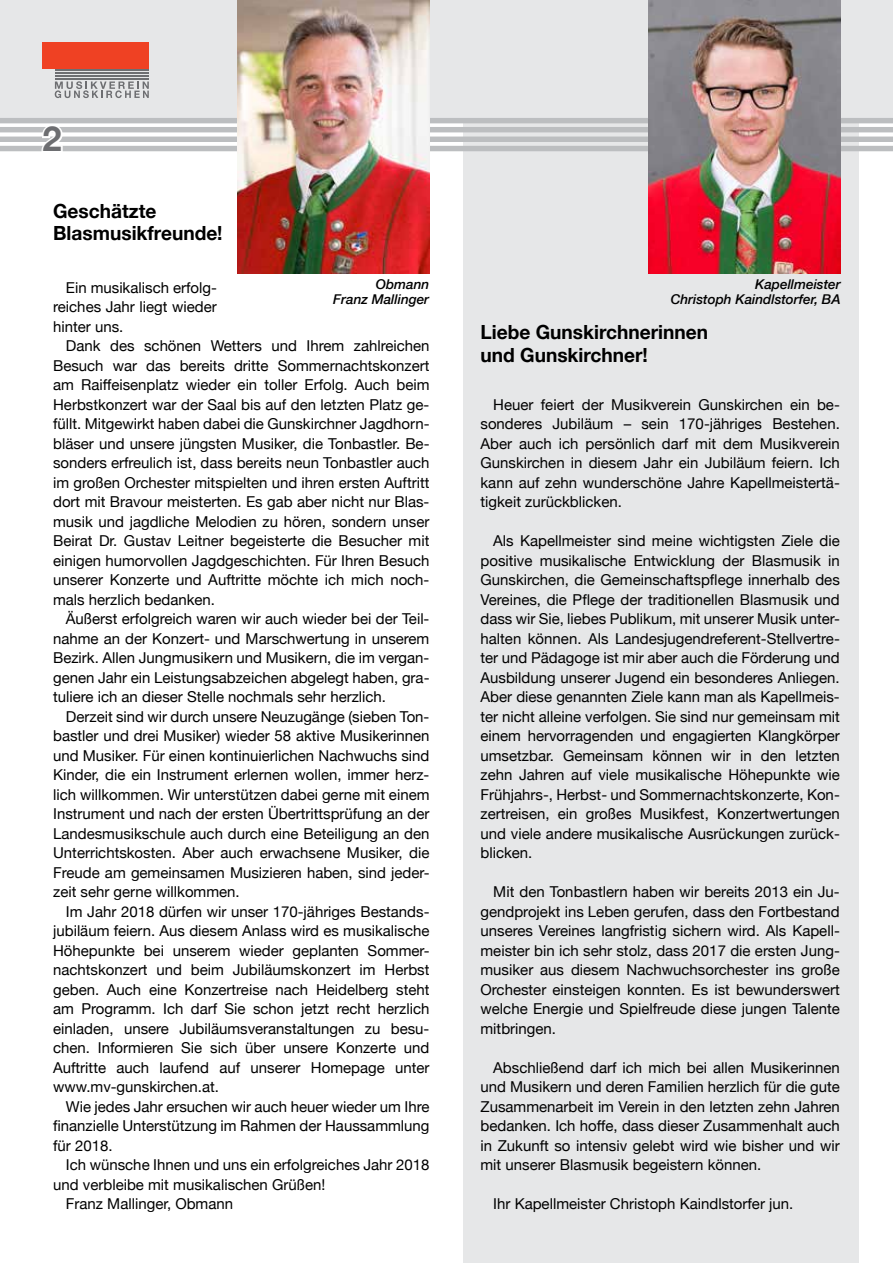
<style>
.page{position:relative;width:893px;height:1263px;background:#fff}
.page>*{position:absolute;margin:0;border:0;box-sizing:border-box;transform-origin:0 0}
.t1{font:700 34.5px "Helvetica Neue";color:#6d6e71}
.t2{font:700 19.5px/22.5px "Helvetica Neue";color:#000}
.t3{font:15px/19.5px "Helvetica Neue";color:#000;text-align:justify}
.t4{font:italic 500 13.5px/15px "Helvetica Neue";color:#000;text-align:right}
</style>
<div class="page">
<div style="left:463px;top:0;width:396px;height:1263px;background:#e6e7e8"></div>
<div style="left:0;top:0;width:893px;height:118px;background:#e6e7e8"></div>
<div style="left:0;top:146px;width:893px;height:5px;background:#bcbec0"></div>
<div style="left:0;top:137px;width:893px;height:5px;background:#bcbec0"></div>
<div style="left:0;top:127px;width:893px;height:5px;background:#bcbec0"></div>
<div style="left:0;top:118px;width:893px;height:5px;background:#bcbec0"></div>
<div style="left:43px;top:43px;width:106px;height:26px;background:#ef4123"></div>
<svg style="left:55px;top:81px;width:94px;height:17px"></svg>
<hr style="left:55px;top:69px;width:94px;height:2px;background:#6d6e71">
<hr style="left:55px;top:72px;width:94px;height:2px;background:#6d6e71">
<hr style="left:55px;top:75px;width:94px;height:2px;background:#6d6e71">
<hr style="left:55px;top:78px;width:94px;height:2px;background:#6d6e71">
<svg style="left:40px;top:123px;width:25px;height:29px"></svg>
<img style="left:648px;top:0;width:192px;height:274px">
<img style="left:237px;top:0;width:193px;height:274px">
<h1 class="t1" style="left:43px;top:112px;width:21px">2</h1>
<h2 class="t2" style="left:53px;top:200px;width:171px">Geschätzte<br>Blasmusikfreunde!</h2>
<p class="t4" style="left:333px;top:275px;width:98px">Obmann<br>Franz Mallinger</p>
<p class="t3" style="left:53px;top:278px;width:165px;text-indent:13px">Ein musikalisch erfolg&shy;reiches Jahr liegt wieder hinter uns.</p>
<p class="t3" style="left:53px;top:337px;width:378px;text-indent:13px">Dank des schönen Wetters und Ihrem zahlreichen Besuch war das bereits dritte Sommernachtskonzert am Raiffeisenplatz wieder ein toller Erfolg. Auch beim Herbstkonzert war der Saal bis auf den letzten Platz ge&shy;füllt. Mitgewirkt haben dabei die Gunskirchner Jagdhorn&shy;bläser und unsere jüngsten Musiker, die Tonbastler. Be&shy;sonders erfreulich ist, dass bereits neun Tonbastler auch im großen Orchester mitspielten und ihren ersten Auftritt dort mit Bravour meisterten. Es gab aber nicht nur Blas&shy;musik und jagdliche Melodien zu hören, sondern unser Beirat Dr. Gustav Leitner begeisterte die Besucher mit einigen humorvollen Jagdgeschichten. Für Ihren Besuch unserer Konzerte und Auftritte möchte ich mich noch&shy;mals herzlich bedanken.</p>
<p class="t3" style="left:53px;top:610px;width:378px;text-indent:13px">Äußerst erfolgreich waren wir auch wieder bei der Teil&shy;nahme an der Konzert- und Marschwertung in unserem Bezirk. Allen Jungmusikern und Musikern, die im vergan&shy;genen Jahr ein Leistungsabzeichen abgelegt haben, gra&shy;tuliere ich an dieser Stelle nochmals sehr herzlich.</p>
<p class="t3" style="left:53px;top:707px;width:378px;text-indent:13px">Derzeit sind wir durch unsere Neuzugänge (sieben Ton&shy;bastler und drei Musiker) wieder 58 aktive Musikerinnen und Musiker. Für einen kontinuierlichen Nachwuchs sind Kinder, die ein Instrument erlernen wollen, immer herz&shy;lich willkommen. Wir unterstützen dabei gerne mit einem Instrument und nach der ersten Übertrittsprüfung an der Landesmusikschule auch durch eine Beteiligung an den Unterrichtskosten. Aber auch erwachsene Musiker, die Freude am gemeinsamen Musizieren haben, sind jeder&shy;zeit sehr gerne willkommen.</p>
<p class="t3" style="left:53px;top:902px;width:378px;text-indent:13px">Im Jahr 2018 dürfen wir unser 170-jähriges Bestands&shy;jubiläum feiern. Aus diesem Anlass wird es musikalische Höhepunkte bei unserem wieder geplanten Sommer&shy;nachtskonzert und beim Jubiläumskonzert im Herbst geben. Auch eine Konzertreise nach Heidelberg steht am Programm. Ich darf Sie schon jetzt recht herzlich einladen, unsere Jubiläumsveranstaltungen zu besu&shy;chen. Informieren Sie sich über unsere Konzerte und Auftritte auch laufend auf unserer Homepage unter www.mv-gunskirchen.at.</p>
<p class="t3" style="left:53px;top:1097px;width:378px;text-indent:13px">Wie jedes Jahr ersuchen wir auch heuer wieder um Ihre finanzielle Unterstützung im Rahmen der Haussammlung für 2018.</p>
<p class="t3" style="left:66px;top:1156px;width:365px">Ich wünsche Ihnen und uns ein erfolgreiches Jahr 2018</p>
<p class="t3" style="left:53px;top:1175px;width:274px">und verbleibe mit musikalischen Grüßen!</p>
<p class="t3" style="left:66px;top:1195px;width:169px">Franz Mallinger, Obmann</p>
<p class="t4" style="left:671px;top:276px;width:172px">Kapellmeister<br>Christoph Kaindlstorfer, BA</p>
<h2 class="t2" style="left:480px;top:321px;width:229px">Liebe Gunskirchnerinnen und Gunskirchner!</h2>
<p class="t3" style="left:480px;top:395px;width:361px;text-indent:13px">Heuer feiert der Musikverein Gunskirchen ein be&shy;sonderes Jubiläum – sein 170-jähriges Bestehen.<br>Aber auch ich persönlich darf mit dem Musikverein Gunskirchen in diesem Jahr ein Jubiläum feiern. Ich kann auf zehn wunderschöne Jahre Kapellmeistertä&shy;tigkeit zurückblicken.</p>
<p class="t3" style="left:480px;top:532px;width:361px;text-indent:13px">Als Kapellmeister sind meine wichtigsten Ziele die positive musikalische Entwicklung der Blasmusik in Gunskirchen, die Gemeinschaftspflege innerhalb des Vereines, die Pflege der traditionellen Blasmusik und dass wir Sie, liebes Publikum, mit unserer Musik unter&shy;halten können. Als Landesjugendreferent-Stellvertre&shy;ter und Pädagoge ist mir aber auch die Förderung und Ausbildung unserer Jugend ein besonderes Anliegen.<br>Aber diese genannten Ziele kann man als Kapellmeis&shy;ter nicht alleine verfolgen. Sie sind nur gemeinsam mit einem hervorragenden und engagierten Klangkörper umsetzbar. Gemeinsam können wir in den letzten zehn Jahren auf viele musikalische Höhepunkte wie Frühjahrs-, Herbst- und Sommernachtskonzerte, Kon&shy;zertreisen, ein großes Musikfest, Konzertwertungen und viele andere musikalische Ausrückungen zurück&shy;blicken.</p>
<p class="t3" style="left:480px;top:883px;width:361px;text-indent:13px">Mit den Tonbastlern haben wir bereits 2013 ein Ju&shy;gendprojekt ins Leben gerufen, dass den Fortbestand unseres Vereines langfristig sichern wird. Als Kapell&shy;meister bin ich sehr stolz, dass 2017 die ersten Jung&shy;musiker aus diesem Nachwuchsorchester ins große Orchester einsteigen konnten. Es ist bewunderswert welche Energie und Spielfreude diese jungen Talente mitbringen.</p>
<p class="t3" style="left:480px;top:1058px;width:361px;text-indent:13px">Abschließend darf ich mich bei allen Musikerinnen und Musikern und deren Familien herzlich für die gute Zusammenarbeit im Verein in den letzten zehn Jahren bedanken. Ich hoffe, dass dieser Zusammenhalt auch in Zukunft so intensiv gelebt wird wie bisher und wir mit unserer Blasmusik begeistern können.</p>
<p class="t3" style="left:493px;top:1195px;width:302px">Ihr Kapellmeister Christoph Kaindlstorfer jun.</p>
</div>
